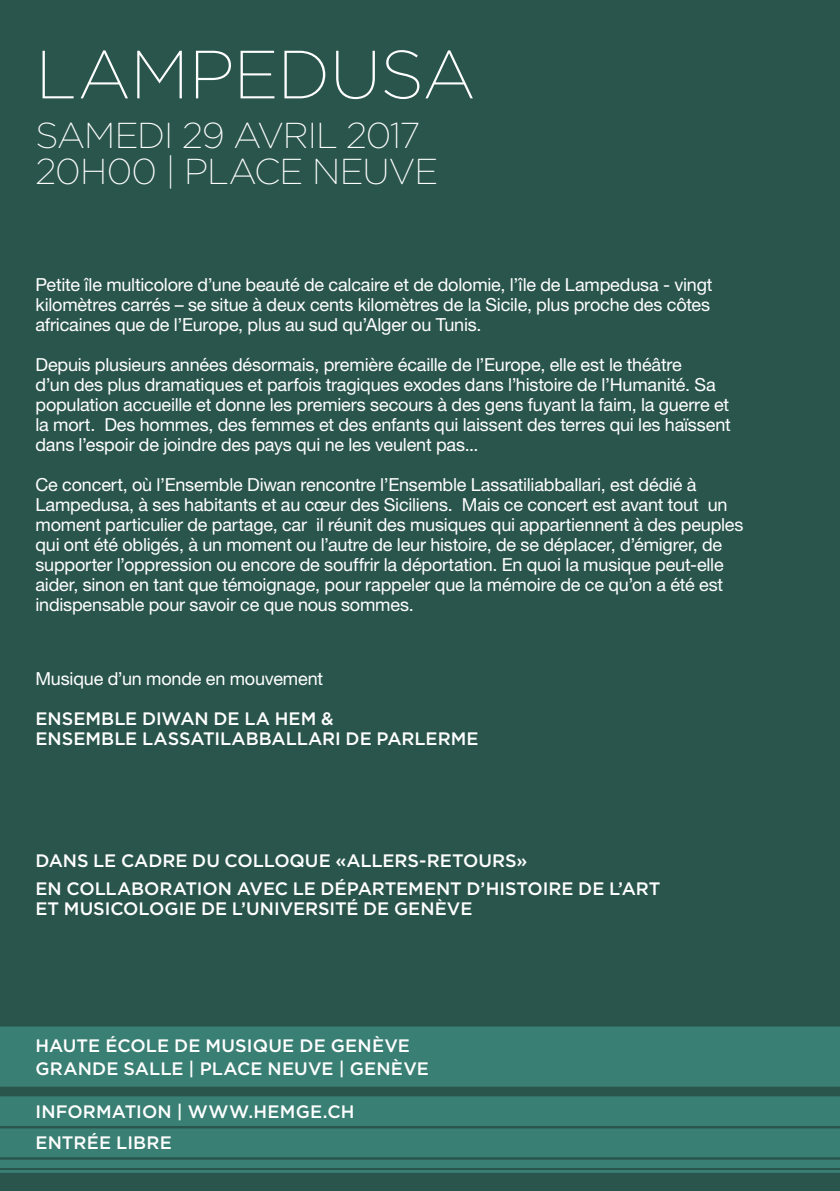
<style>
.page{position:relative;width:840px;height:1191px;background:#fff}
.page>*{position:absolute;margin:0;border:0;box-sizing:border-box;transform-origin:0 0}
.t1{font:200 68px "Gotham";letter-spacing:-.01em;color:#fff}
.t2{font:200 36px "Gotham";letter-spacing:-.025em;color:#fff}
.t3{font:18px/20px "Helvetica Neue LT Std";letter-spacing:-.01em;color:#fff}
.t4{font:500 18px/28px "Gotham";color:#fff}
</style>
<div class="page">
<div style="left:0;top:0;width:839px;height:1191px;background:#2a554c"></div>
<svg style="left:0;top:1026px;width:839px;height:146px;background:#387a6f"></svg>
<p class="t1" style="left:35px;top:32px;width:441px">LAMPEDUSA</p>
<p class="t2" style="left:35px;top:113px;width:386px">SAMEDI 29 AVRIL 2017</p>
<p class="t2" style="left:35px;top:149px;width:404px">20H00 | PLACE NEUVE</p>
<p class="t3" style="left:35px;top:274px;width:678px">Petite île multicolore d’une beauté de calcaire et de dolomie, l’île de Lampedusa - vingt kilomètres carrés – se situe à deux cents kilomètres de la Sicile, plus proche des côtes africaines que de l’Europe, plus au sud qu’Alger ou Tunis.</p>
<p class="t3" style="left:35px;top:354px;width:696px">Depuis plusieurs années désormais, première écaille de l’Europe, elle est le théâtre<br>d’un des plus dramatiques et parfois tragiques exodes dans l’histoire de l’Humanité. Sa population accueille et donne les premiers secours à des gens fuyant la faim, la guerre et la mort. Des hommes, des femmes et des enfants qui laissent des terres qui les haïssent dans l’espoir de joindre des pays qui ne les veulent pas...</p>
<p class="t3" style="left:35px;top:474px;width:709px">Ce concert, où l’Ensemble Diwan rencontre l’Ensemble Lassatiliabballari, est dédié à Lampedusa, à ses habitants et au cœur des Siciliens. Mais ce concert est avant tout un moment particulier de partage, car il réunit des musiques qui appartiennent à des peuples qui ont été obligés, à un moment ou l’autre de leur histoire, de se déplacer, d’émigrer, de supporter l’oppression ou encore de souffrir la déportation. En quoi la musique peut-elle aider, sinon en tant que témoignage, pour rappeler que la mémoire de ce qu’on a été est indispensable pour savoir ce que nous sommes.</p>
<p class="t3" style="left:35px;top:668px;width:289px">Musique d’un monde en mouvement</p>
<p class="t4" style="left:35px;top:704px;width:299px">ENSEMBLE DIWAN DE LA HEM &amp;</p>
<p class="t4" style="left:35px;top:724px;width:444px">ENSEMBLE LASSATILABBALLARI DE PARLERME</p>
<p class="t4" style="left:35px;top:846px;width:626px">DANS LE CADRE DU COLLOQUE «ALLERS-RETOURS»<br>EN COLLABORATION AVEC LE DÉPARTEMENT D’HISTOIRE DE L’ART</p>
<p class="t4" style="left:35px;top:894px;width:438px">ET MUSICOLOGIE DE L’UNIVERSITÉ DE GENÈVE</p>
<p class="t4" style="left:35px;top:1031px;width:376px">HAUTE ÉCOLE DE MUSIQUE DE GENÈVE</p>
<p class="t4" style="left:35px;top:1054px;width:395px">GRANDE SALLE | PLACE NEUVE | GENÈVE</p>
<p class="t4" style="left:35px;top:1097px;width:320px">INFORMATION | WWW.HEMGE.CH</p>
<p class="t4" style="left:35px;top:1128px;width:138px">ENTRÉE LIBRE</p>
</div>
